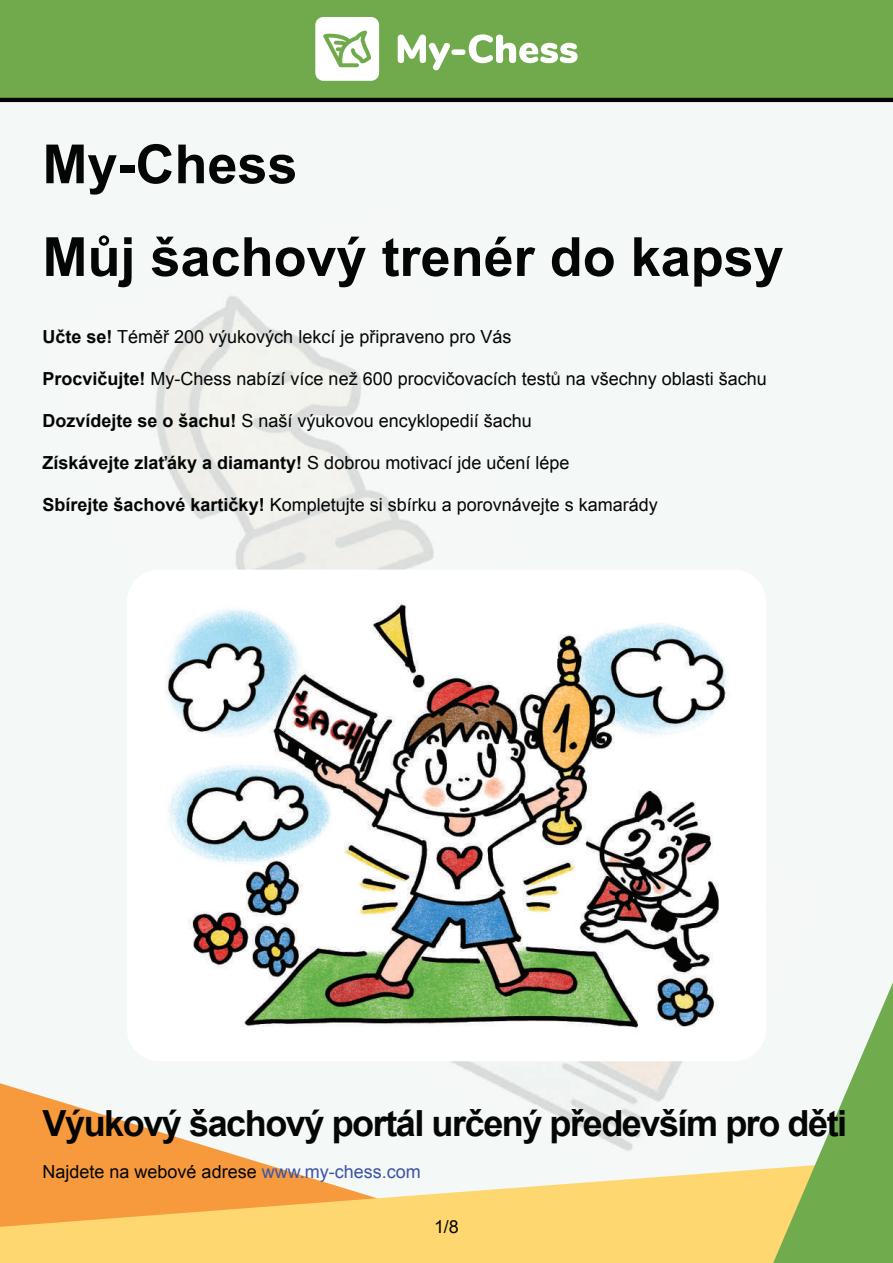
<style>
.page{position:relative;width:893px;height:1263px;background:#f4f8f6}
.page>*{position:absolute;margin:0;border:0;box-sizing:border-box;transform-origin:0 0}
.t1{font:700 54px "Arial";color:#040605}
.t2{font:700 36px "Arial";letter-spacing:-.04em;color:#040605}
.t3{font:18px "Arial";color:#040605}
.t4{font:700 18px "Arial";color:#040605}
.s1{font-weight:700}
.s2{font-weight:400}
.s3{color:#3d54a4}
</style>
<div class="page">
<img style="left:451px;top:1061px;width:231px;height:90px">
<img style="left:155px;top:296px;width:279px;height:274px">
<svg style="left:0;top:1083px;width:491px;height:76px"></svg>
<svg style="left:0;top:1159px;width:760px;height:104px;background:#facd79"></svg>
<svg style="left:760px;top:982px;width:133px;height:281px"></svg>
<div style="left:0;top:0;width:893px;height:102px;background:#70aa4c"></div>
<svg style="left:398px;top:34px;width:180px;height:36px"></svg>
<svg style="left:315px;top:17px;width:64px;height:64px"></svg>
<div style="left:127px;top:570px;width:639px;height:491px;background:#fff;border-radius:32px"></div>
<img style="left:165px;top:603px;width:562px;height:429px">
<h1 class="t1" style="left:43px;top:144px;width:257px">My-Chess</h1>
<h1 class="t1" style="left:43px;top:237px;width:743px">Můj šachový trenér do kapsy</h1>
<p class="t3" style="left:43px;top:330px;width:470px"><span class="s1">Učte se!</span> Téměř 200 výukových lekcí je připraveno pro Vás</p>
<p class="t3" style="left:43px;top:372px;width:726px"><span class="s1">Procvičujte!</span> My-Chess nabízí více než 600 procvičovacích testů na všechny oblasti šachu</p>
<p class="t3" style="left:43px;top:414px;width:491px"><span class="s1">Dozvídejte se o šachu!</span> S naší výukovou encyklopedií šachu</p>
<p class="t4" style="left:43px;top:456px;width:528px">Získávejte zlaťáky a diamanty! <span class="s2">S dobrou motivací jde učení lépe</span></p>
<p class="t3" style="left:43px;top:498px;width:617px"><span class="s1">Sbírejte šachové kartičky!</span> Kompletujte si sbírku a porovnávejte s kamarády</p>
<h2 class="t2" style="left:43px;top:1110px;width:806px">Výukový šachový portál určený především pro děti</h2>
<p class="t3" style="left:43px;top:1165px;width:380px">Najdete na webové adrese <span class="s3">www.my-chess.com</span></p>
<p class="t3" style="left:434px;top:1220px;width:26px">1/8</p>
</div>
